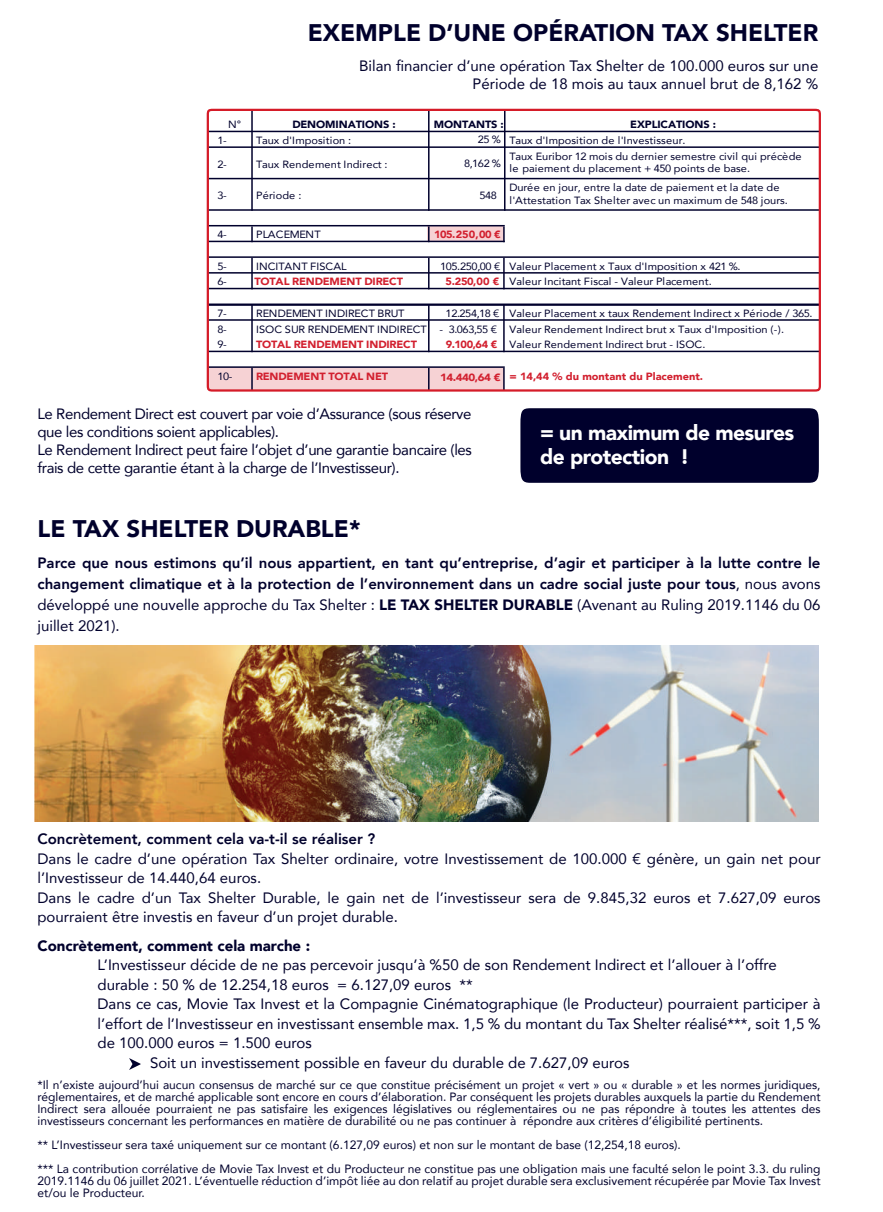
<style>
.page{position:relative;width:883px;height:1212px;background:#fff}
.page>*{position:absolute;margin:0;border:0;box-sizing:border-box;transform-origin:0 0}
.t1{font:900 24px "Avenir";color:#00002c}
.t2{font:900 21px/24px "Avenir";letter-spacing:-.025em;color:#fff}
.t3{font:15px/19.5px "Avenir";color:#00002c;text-align:right}
.t4{font:800 15px/21px "Avenir";color:#00002c;text-align:justify}
.t5{font:15px/18px "Avenir";letter-spacing:-.025em;color:#00002c}
.t6{font:900 15px "Avenir";color:#00002c}
.t7{font:12px/12px "Avenir";color:#00002c}
.t8{font:10.5px/15.8px "Avenir";letter-spacing:.005em;color:#00002c;scale:1.05 1}
.t9{font:900 10.5px "Avenir";letter-spacing:-.01em;color:#d2202f;scale:1.05 1}
.t10{font:900 10.5px "Avenir";letter-spacing:-.005em;color:#00002c;scale:1.05 1}
.t11{font:900 10.5px "Avenir";letter-spacing:-.01em;color:#d2202f;scale:1.11 1}
.s1{font-weight:400}
.s2{font-weight:900}
</style>
<div class="page">
<svg style="left:206px;top:108px;width:615px;height:284px"></svg>
<div style="left:520px;top:408px;width:299px;height:75px;background:#00002c"></div>
<svg style="left:129px;top:1058px;width:12px;height:11px"></svg>
<img style="left:35px;top:645px;width:783px;height:176px">
<h1 class="t1" style="left:307px;top:12px;width:512px">EXEMPLE D’UNE OPÉRATION TAX SHELTER</h1>
<p class="t3" style="left:359px;top:56px;width:460px;line-height:18px">Bilan financier d’une opération Tax Shelter de 100.000 euros sur une<br>Période de 18 mois au taux annuel brut de 8,162 %</p>
<p class="t10" style="left:630px;top:116px;width:83px">EXPLICATIONS :</p>
<p class="t8" style="left:509px;top:132px;width:280px">Taux d'Imposition de l'Investisseur.<br>Taux Euribor 12 mois du dernier semestre civil qui précède</p>
<p class="t8" style="left:509px;top:159px;width:259px;line-height:18.9px">le paiement du placement + 450 points de base.<br>Durée en jour, entre la date de paiement et la date de</p>
<p class="t8" style="left:509px;top:192px;width:267px">l'Attestation Tax Shelter avec un maximum de 548 jours.</p>
<p class="t8" style="left:228px;top:116px;width:14px">N°</p>
<p class="t10" style="left:292px;top:116px;width:100px">DENOMINATIONS :</p>
<p class="t10" style="left:433px;top:116px;width:68px">MONTANTS :</p>
<p class="t8" style="left:217px;top:132px;width:10px">1-</p>
<p class="t8" style="left:256px;top:132px;width:92px">Taux d'Imposition :</p>
<p class="t8" style="left:477px;top:131px;width:24px">25 %</p>
<p class="t8" style="left:217px;top:156px;width:10px">2-</p>
<p class="t8" style="left:256px;top:156px;width:127px">Taux Rendement Indirect :</p>
<p class="t8" style="left:464px;top:155px;width:37px">8,162 %</p>
<p class="t8" style="left:217px;top:187px;width:10px">3-</p>
<p class="t8" style="left:256px;top:187px;width:45px">Période :</p>
<p class="t8" style="left:479px;top:187px;width:18px">548</p>
<p class="t8" style="left:217px;top:226px;width:10px">4-</p>
<p class="t8" style="left:256px;top:226px;width:63px">PLACEMENT</p>
<p class="t9" style="left:434px;top:226px;width:65px">105.250,00 €</p>
<p class="t8" style="left:217px;top:258px;width:10px">5-</p>
<p class="t8" style="left:256px;top:258px;width:88px">INCITANT FISCAL</p>
<p class="t8" style="left:440px;top:258px;width:59px">105.250,00 €</p>
<p class="t8" style="left:217px;top:273px;width:10px">6-</p>
<p class="t9" style="left:254px;top:273px;width:143px">TOTAL RENDEMENT DIRECT</p>
<p class="t9" style="left:445px;top:273px;width:52px">5.250,00 €</p>
<p class="t8" style="left:217px;top:305px;width:10px">7-</p>
<p class="t8" style="left:256px;top:305px;width:143px">RENDEMENT INDIRECT BRUT</p>
<p class="t8" style="left:445px;top:305px;width:53px">12.254,18 €</p>
<p class="t8" style="left:217px;top:321px;width:10px">8-</p>
<p class="t8" style="left:256px;top:321px;width:231px">ISOC SUR RENDEMENT INDIRECT - 3.063,55 €</p>
<p class="t8" style="left:217px;top:336px;width:10px">9-</p>
<p class="t9" style="left:256px;top:335px;width:155px">TOTAL RENDEMENT INDIRECT</p>
<p class="t9" style="left:445px;top:335px;width:51px">9.100,64 €</p>
<p class="t8" style="left:217px;top:368px;width:16px">10-</p>
<p class="t9" style="left:256px;top:367px;width:127px">RENDEMENT TOTAL NET</p>
<p class="t11" style="left:440px;top:368px;width:56px">14.440,64 €</p>
<p class="t8" style="left:509px;top:258px;width:222px">Valeur Placement x Taux d'Imposition x 421 %.<br>Valeur Incitant Fiscal - Valeur Placement.</p>
<p class="t8" style="left:509px;top:305px;width:290px">Valeur Placement x taux Rendement Indirect x Période / 365.<br>Valeur Rendement Indirect brut x Taux d'Imposition (-).<br>Valeur Rendement Indirect brut - ISOC.</p>
<p class="t9" style="left:509px;top:367px;width:186px">= 14,44 % du montant du Placement.</p>
<p class="t5" style="left:37px;top:404px;width:436px">Le Rendement Direct est couvert par voie d’Assurance (sous réserve que les conditions soient applicables).<br>Le Rendement Indirect peut faire l’objet d’une garantie bancaire (les frais de cette garantie étant à la charge de l’Investisseur).</p>
<h1 class="t1" style="left:38px;top:507px;width:324px">LE TAX SHELTER DURABLE*</h1>
<h2 class="t2" style="left:540px;top:420px;width:256px">= un maximum de mesures de protection !</h2>
<p class="t4" style="left:37px;top:552px;width:784px">Parce que nous estimons qu’il nous appartient, en tant qu’entreprise, d’agir et participer à la lutte contre le changement climatique et à la protection de l’environnement dans un cadre social juste pour tous<span class="s1">, nous avons développé une nouvelle approche du Tax Shelter :</span> <span class="s2">LE TAX SHELTER DURABLE</span> <span class="s1">(Avenant au Ruling 2019.1146 du 06 juillet 2021).</span></p>
<p class="t4" style="left:37px;top:828px;width:339px">Concrètement, comment cela va-t-il se réaliser ?</p>
<p class="t3" style="left:37px;top:848px;width:784px;text-align:left">Dans le cadre d’une opération Tax Shelter ordinaire, votre Investissement de 100.000 € génère, un gain net pour l’Investisseur de 14.440,64 euros.<br>Dans le cadre d’un Tax Shelter Durable, le gain net de l’investisseur sera de 9.845,32 euros et 7.627,09 euros pourraient être investis en faveur d’un projet durable.</p>
<p class="t6" style="left:37px;top:932px;width:274px">Concrètement, comment cela marche :</p>
<p class="t3" style="left:97px;top:954px;width:680px">L’Investisseur décide de ne pas percevoir jusqu’à %50 de son Rendement Indirect et l’allouer à l’offre</p>
<p class="t3" style="left:97px;top:974px;width:376px">durable : 50 % de 12.254,18 euros = 6.127,09 euros **</p>
<p class="t3" style="left:97px;top:993px;width:724px">Dans ce cas, Movie Tax Invest et la Compagnie Cinématographique (le Producteur) pourraient participer à</p>
<p class="t3" style="left:97px;top:1013px;width:724px">l’effort de l’Investisseur en investissant ensemble max. 1,5 % du montant du Tax Shelter réalisé***, soit 1,5 %</p>
<p class="t3" style="left:97px;top:1032px;width:216px">de 100.000 euros = 1.500 euros</p>
<p class="t3" style="left:150px;top:1052px;width:481px">Soit un investissement possible en faveur du durable de 7.627,09 euros</p>
<p class="t7" style="left:37px;top:1078px;width:784px;text-align:justify">*Il n’existe aujourd’hui aucun consensus de marché sur ce que constitue précisément un projet « vert » ou « durable » et les normes juridiques, réglementaires, et de marché applicable sont encore en cours d’élaboration. Par conséquent les projets durables auxquels la partie du Rendement Indirect sera allouée pourraient ne pas satisfaire les exigences législatives ou réglementaires ou ne pas répondre à toutes les attentes des investisseurs concernant les performances en matière de durabilité ou ne pas continuer à répondre aux critères d’éligibilité pertinents.</p>
<p class="t7" style="left:37px;top:1132px;width:784px;line-height:24px">** L’Investisseur sera taxé uniquement sur ce montant (6.127,09 euros) et non sur le montant de base (12,254,18 euros).<br>*** La contribution corrélative de Movie Tax Invest et du Producteur ne constitue pas une obligation mais une faculté selon le point 3.3. du ruling</p>
<p class="t7" style="left:37px;top:1174px;width:784px">2019.1146 du 06 juillet 2021. L’éventuelle réduction d’impôt liée au don relatif au projet durable sera exclusivement récupérée par Movie Tax Invest et/ou le Producteur.</p>
</div>
